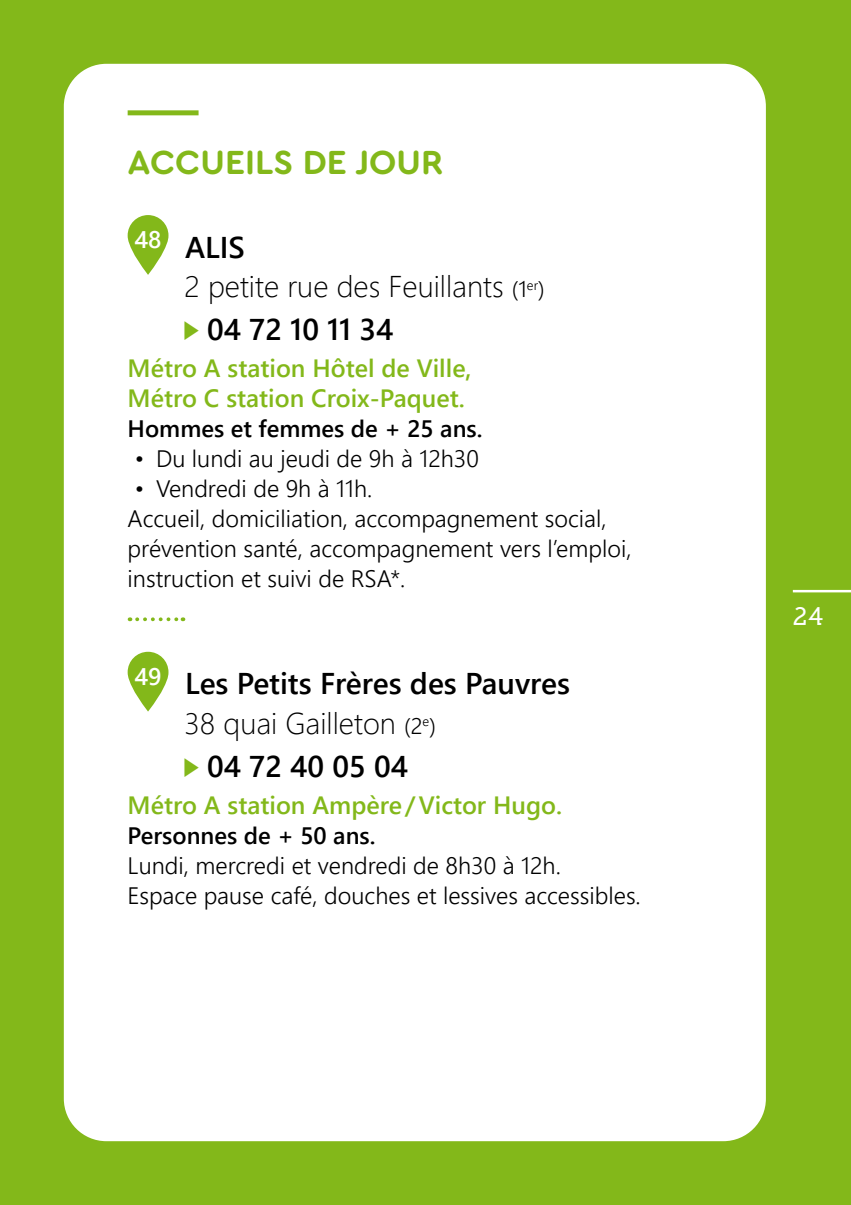
<style>
.page{position:relative;width:851px;height:1205px;background:#fff}
.page>*{position:absolute;margin:0;border:0;box-sizing:border-box;transform-origin:0 0}
.t1{font:700 35px "Cera Round Pro DEMO";color:#83b81a}
.t2{font:30px "Webly Sleek UI Semibold";color:#000}
.t3{font:30px "Webly Sleek UI Light";color:#000}
.t4{font:27.5px "Nilland Small Caps Bold";color:#fff}
.t5{font:25px/30px "Webly Sleek UI Semibold";color:#83b81a}
.t6{font:23.75px/30px "Webly Sleek UI Semilight";color:#000}
.t7{font:23.75px "Webly Sleek UI Semibold";color:#000}
.s1{font-family:"Webly Sleek UI Semilight";font-size:22.5px}
</style>
<div class="page">
<div style="left:0;top:0;width:850px;height:1205px;background:#83b81a"></div>
<hr style="left:792px;top:590px;width:58px;height:2px;background:#fff">
<div style="left:64px;top:64px;width:701px;height:1077px;background:#fff;border-radius:43px"></div>
<div style="left:128px;top:110px;width:70px;height:5px;background:#83b81a"></div>
<svg style="left:137px;top:617px;width:46px;height:4px"></svg>
<svg style="left:128px;top:215px;width:40px;height:60px"></svg>
<svg style="left:128px;top:652px;width:40px;height:59px"></svg>
<h1 class="t1" style="left:128px;top:147px;width:317px">ACCUEILS DE JOUR</h1>
<p class="t2" style="left:134px;top:224px;width:112px"><sup>48</sup> ALIS</p>
<p class="t3" style="left:184px;top:264px;width:362px">2 petite rue des Feuillants <span class="s1">(1</span><sup>er</sup><span class="s1">)</span></p>
<p class="t2" style="left:207px;top:307px;width:188px">04 72 10 11 34</p>
<p class="t5" style="left:128px;top:352px;width:345px">Métro A station Hôtel de Ville,<br>Métro C station Croix-Paquet.</p>
<p class="t7" style="left:128px;top:411px;width:356px">Hommes et femmes de + 25 ans.</p>
<p class="t6" style="left:135px;top:443px;width:346px">• Du lundi au jeudi de 9h à 12h30</p>
<p class="t6" style="left:128px;top:473px;width:505px">• Vendredi de 9h à 11h.<br>Accueil, domiciliation, accompagnement social, prévention santé, accompagnement vers l’emploi, instruction et suivi de RSA*.</p>
<p class="t2" style="left:134px;top:661px;width:437px"><sup>49</sup> Les Petits Frères des Pauvres</p>
<p class="t3" style="left:184px;top:700px;width:253px">38 quai Gailleton <span class="s1">(2</span><sup>e</sup><span class="s1">)</span></p>
<p class="t2" style="left:207px;top:743px;width:202px">04 72 40 05 04</p>
<p class="t5" style="left:128px;top:789px;width:436px">Métro A station Ampère/Victor Hugo.</p>
<p class="t7" style="left:128px;top:817px;width:249px">Personnes de + 50 ans.</p>
<p class="t6" style="left:128px;top:849px;width:514px">Lundi, mercredi et vendredi de 8h30 à 12h.<br>Espace pause café, douches et lessives accessibles.</p>
<p class="t4" style="left:792px;top:599px;width:33px">24</p>
</div>
